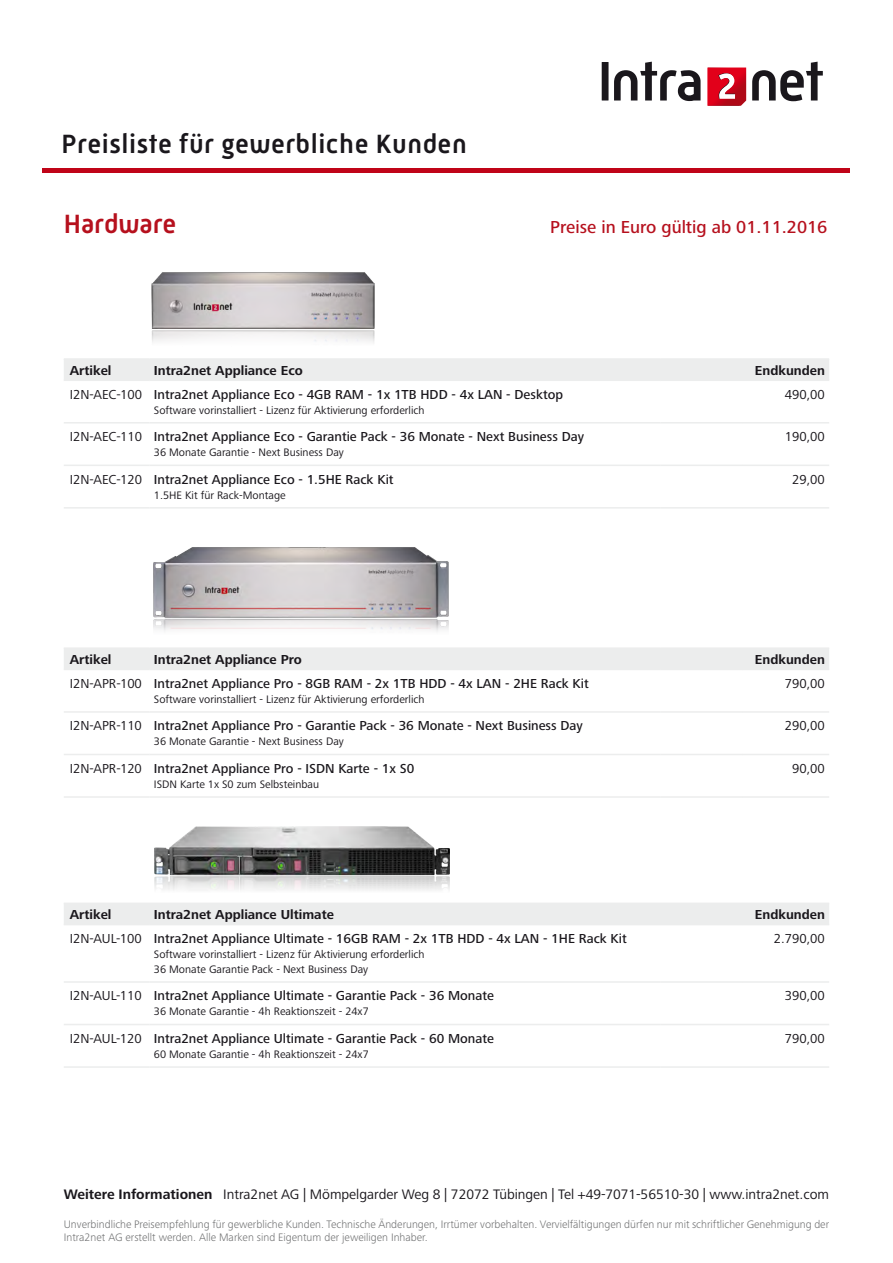
<style>
.page{position:relative;width:893px;height:1263px;background:#fff}
.page>*{position:absolute;margin:0;border:0;box-sizing:border-box;transform-origin:0 0}
.t1{font:500 27px "Mic 32 New";letter-spacing:.02em;color:#1a171c}
.t2{font:500 27px "Mic 32 New";color:#b6101d}
.t3{font:500 18px "Frutiger Next Pro";color:#b6101d}
.t4{font:14.25px "Frutiger Next Pro";color:#1a171c}
.t5{font:500 13.5px "Frutiger Next Pro";color:#1a171c}
.t6{font:700 13.5px "Frutiger Next Pro";color:#1a171c}
.t7{font:13.5px "Frutiger Next Pro";color:#1a171c}
.t8{font:11.25px/15px "Frutiger Next Pro";color:#1a171c}
.t9{font:300 11.25px/13.5px "Frutiger Next Pro";color:#707172}
.s1{font-weight:400}
.s2{font-weight:700}
</style>
<div class="page">
<svg style="left:64px;top:360px;width:765px;height:564px"></svg>
<hr style="left:64px;top:1024px;width:86px;height:1px;background:#eceded">
<hr style="left:150px;top:1024px;width:510px;height:1px;background:#eceded">
<hr style="left:660px;top:1024px;width:82px;height:1px;background:#eceded">
<hr style="left:742px;top:1024px;width:87px;height:1px;background:#eceded">
<hr style="left:64px;top:1066px;width:86px;height:2px;background:#eceded">
<hr style="left:150px;top:1066px;width:510px;height:2px;background:#eceded">
<hr style="left:660px;top:1066px;width:82px;height:2px;background:#eceded">
<hr style="left:742px;top:1066px;width:87px;height:2px;background:#eceded">
<hr style="left:64px;top:379px;width:86px;height:2px;background:#eceded">
<hr style="left:64px;top:422px;width:86px;height:1px;background:#eceded">
<hr style="left:64px;top:465px;width:86px;height:1px;background:#eceded">
<hr style="left:64px;top:669px;width:86px;height:1px;background:#eceded">
<hr style="left:64px;top:924px;width:86px;height:1px;background:#eceded">
<hr style="left:150px;top:379px;width:510px;height:2px;background:#eceded">
<hr style="left:150px;top:422px;width:510px;height:1px;background:#eceded">
<hr style="left:150px;top:465px;width:510px;height:1px;background:#eceded">
<hr style="left:150px;top:669px;width:510px;height:1px;background:#eceded">
<hr style="left:150px;top:924px;width:510px;height:1px;background:#eceded">
<hr style="left:742px;top:379px;width:87px;height:2px;background:#eceded">
<hr style="left:742px;top:422px;width:87px;height:1px;background:#eceded">
<hr style="left:742px;top:465px;width:87px;height:1px;background:#eceded">
<hr style="left:742px;top:669px;width:87px;height:1px;background:#eceded">
<hr style="left:742px;top:924px;width:87px;height:1px;background:#eceded">
<hr style="left:660px;top:379px;width:82px;height:2px;background:#eceded">
<hr style="left:660px;top:422px;width:82px;height:1px;background:#eceded">
<hr style="left:660px;top:465px;width:82px;height:1px;background:#eceded">
<hr style="left:660px;top:669px;width:82px;height:1px;background:#eceded">
<hr style="left:660px;top:924px;width:82px;height:1px;background:#eceded">
<hr style="left:64px;top:711px;width:86px;height:2px;background:#eceded">
<hr style="left:64px;top:981px;width:86px;height:2px;background:#eceded">
<hr style="left:150px;top:711px;width:510px;height:2px;background:#eceded">
<hr style="left:150px;top:981px;width:510px;height:2px;background:#eceded">
<hr style="left:742px;top:711px;width:87px;height:2px;background:#eceded">
<hr style="left:742px;top:981px;width:87px;height:2px;background:#eceded">
<hr style="left:660px;top:711px;width:82px;height:2px;background:#eceded">
<hr style="left:660px;top:981px;width:82px;height:2px;background:#eceded">
<hr style="left:64px;top:754px;width:86px;height:1px;background:#eceded">
<hr style="left:150px;top:754px;width:510px;height:1px;background:#eceded">
<hr style="left:742px;top:754px;width:87px;height:1px;background:#eceded">
<hr style="left:660px;top:754px;width:82px;height:1px;background:#eceded">
<hr style="left:64px;top:796px;width:86px;height:2px;background:#eceded">
<hr style="left:150px;top:796px;width:510px;height:2px;background:#eceded">
<hr style="left:742px;top:796px;width:87px;height:2px;background:#eceded">
<hr style="left:660px;top:796px;width:82px;height:2px;background:#eceded">
<hr style="left:64px;top:507px;width:86px;height:2px;background:#eceded">
<hr style="left:150px;top:507px;width:510px;height:2px;background:#eceded">
<hr style="left:742px;top:507px;width:87px;height:2px;background:#eceded">
<hr style="left:660px;top:507px;width:82px;height:2px;background:#eceded">
<hr style="left:64px;top:358px;width:86px;height:2px;background:#eceded">
<hr style="left:64px;top:647px;width:86px;height:2px;background:#eceded">
<hr style="left:64px;top:902px;width:86px;height:2px;background:#eceded">
<hr style="left:150px;top:358px;width:510px;height:2px;background:#eceded">
<hr style="left:150px;top:647px;width:510px;height:2px;background:#eceded">
<hr style="left:150px;top:902px;width:510px;height:2px;background:#eceded">
<hr style="left:660px;top:358px;width:82px;height:2px;background:#eceded">
<hr style="left:660px;top:647px;width:82px;height:2px;background:#eceded">
<hr style="left:660px;top:902px;width:82px;height:2px;background:#eceded">
<hr style="left:742px;top:358px;width:87px;height:2px;background:#eceded">
<hr style="left:742px;top:647px;width:87px;height:2px;background:#eceded">
<hr style="left:742px;top:902px;width:87px;height:2px;background:#eceded">
<svg style="left:707px;top:68px;width:39px;height:38px"></svg>
<svg style="left:752px;top:62px;width:71px;height:39px"></svg>
<svg style="left:614px;top:62px;width:86px;height:39px"></svg>
<svg style="left:602px;top:62px;width:6px;height:39px"></svg>
<hr style="left:43px;top:169px;width:807px;height:4px;background:#c00418">
<img style="left:151px;top:272px;width:224px;height:71px">
<img style="left:141px;top:546px;width:320px;height:107px">
<img style="left:155px;top:827px;width:294px;height:97px">
<h1 class="t1" style="left:62px;top:128px;width:407px">Preisliste für gewerbliche Kunden</h1>
<h1 class="t2" style="left:64px;top:208px;width:114px">Hardware</h1>
<h2 class="t3" style="left:550px;top:217px;width:279px">Preise in Euro gültig ab 01.11.2016</h2>
<p class="t6" style="left:70px;top:362px;width:43px">Artikel</p>
<p class="t6" style="left:154px;top:362px;width:150px">Intra2net Appliance Eco</p>
<p class="t6" style="left:755px;top:362px;width:72px">Endkunden</p>
<p class="t5" style="left:70px;top:386px;width:495px"><span class="s1">I2N-AEC-100</span> Intra2net Appliance Eco - 4GB RAM - 1x 1TB HDD - 4x LAN - Desktop</p>
<p class="t8" style="left:154px;top:402px;width:272px">Software vorinstalliert - Lizenz für Aktivierung erforderlich</p>
<p class="t7" style="left:785px;top:386px;width:42px">490,00</p>
<p class="t5" style="left:70px;top:429px;width:516px"><span class="s1">I2N-AEC-110</span> Intra2net Appliance Eco - Garantie Pack - 36 Monate - Next Business Day</p>
<p class="t8" style="left:154px;top:445px;width:191px">36 Monate Garantie - Next Business Day</p>
<p class="t5" style="left:70px;top:471px;width:325px"><span class="s1">I2N-AEC-120</span> Intra2net Appliance Eco - 1.5HE Rack Kit</p>
<p class="t8" style="left:154px;top:487px;width:133px">1.5HE Kit für Rack-Montage</p>
<p class="t7" style="left:785px;top:429px;width:42px">190,00</p>
<p class="t7" style="left:792px;top:471px;width:34px">29,00</p>
<p class="t6" style="left:70px;top:651px;width:43px">Artikel</p>
<p class="t6" style="left:154px;top:651px;width:149px">Intra2net Appliance Pro</p>
<p class="t6" style="left:755px;top:651px;width:72px">Endkunden</p>
<p class="t5" style="left:70px;top:675px;width:521px"><span class="s1">I2N-APR-100</span> Intra2net Appliance Pro - 8GB RAM - 2x 1TB HDD - 4x LAN - 2HE Rack Kit</p>
<p class="t8" style="left:154px;top:691px;width:272px">Software vorinstalliert - Lizenz für Aktivierung erforderlich</p>
<p class="t7" style="left:785px;top:675px;width:42px">790,00</p>
<p class="t5" style="left:70px;top:718px;width:515px"><span class="s1">I2N-APR-110</span> Intra2net Appliance Pro - Garantie Pack - 36 Monate - Next Business Day</p>
<p class="t8" style="left:154px;top:734px;width:191px">36 Monate Garantie - Next Business Day</p>
<p class="t5" style="left:70px;top:760px;width:346px"><span class="s1">I2N-APR-120</span> Intra2net Appliance Pro - ISDN Karte - 1x S0</p>
<p class="t8" style="left:154px;top:776px;width:167px">ISDN Karte 1x S0 zum Selbsteinbau</p>
<p class="t7" style="left:785px;top:718px;width:42px">290,00</p>
<p class="t7" style="left:792px;top:760px;width:34px">90,00</p>
<p class="t6" style="left:70px;top:907px;width:43px">Artikel</p>
<p class="t6" style="left:154px;top:907px;width:182px">Intra2net Appliance Ultimate</p>
<p class="t6" style="left:755px;top:907px;width:72px">Endkunden</p>
<p class="t5" style="left:70px;top:931px;width:559px"><span class="s1">I2N-AUL-100</span> Intra2net Appliance Ultimate - 16GB RAM - 2x 1TB HDD - 4x LAN - 1HE Rack Kit</p>
<p class="t8" style="left:154px;top:946px;width:272px">Software vorinstalliert - Lizenz für Aktivierung erforderlich<br>36 Monate Garantie Pack - Next Business Day</p>
<p class="t7" style="left:774px;top:930px;width:53px">2.790,00</p>
<p class="t5" style="left:70px;top:988px;width:426px"><span class="s1">I2N-AUL-110</span> Intra2net Appliance Ultimate - Garantie Pack - 36 Monate</p>
<p class="t8" style="left:154px;top:1004px;width:216px">36 Monate Garantie - 4h Reaktionszeit - 24x7</p>
<p class="t5" style="left:70px;top:1030px;width:426px"><span class="s1">I2N-AUL-120</span> Intra2net Appliance Ultimate - Garantie Pack - 60 Monate</p>
<p class="t8" style="left:154px;top:1046px;width:216px">60 Monate Garantie - 4h Reaktionszeit - 24x7</p>
<p class="t7" style="left:785px;top:988px;width:42px">390,00</p>
<p class="t7" style="left:785px;top:1030px;width:42px">790,00</p>
<p class="t4" style="left:64px;top:1186px;width:767px"><span class="s2">Weitere Informationen</span> Intra2net AG | Mömpelgarder Weg 8 | 72072 Tübingen | Tel +49-7071-56510-30 | www.intra2net.com</p>
<p class="t9" style="left:64px;top:1217px;width:767px">Unverbindliche Preisempfehlung für gewerbliche Kunden. Technische Änderungen, Irrtümer vorbehalten. Vervielfältigungen dürfen nur mit schriftlicher Genehmigung der<br>Intra2net AG erstellt werden. Alle Marken sind Eigentum der jeweiligen Inhaber.</p>
</div>
